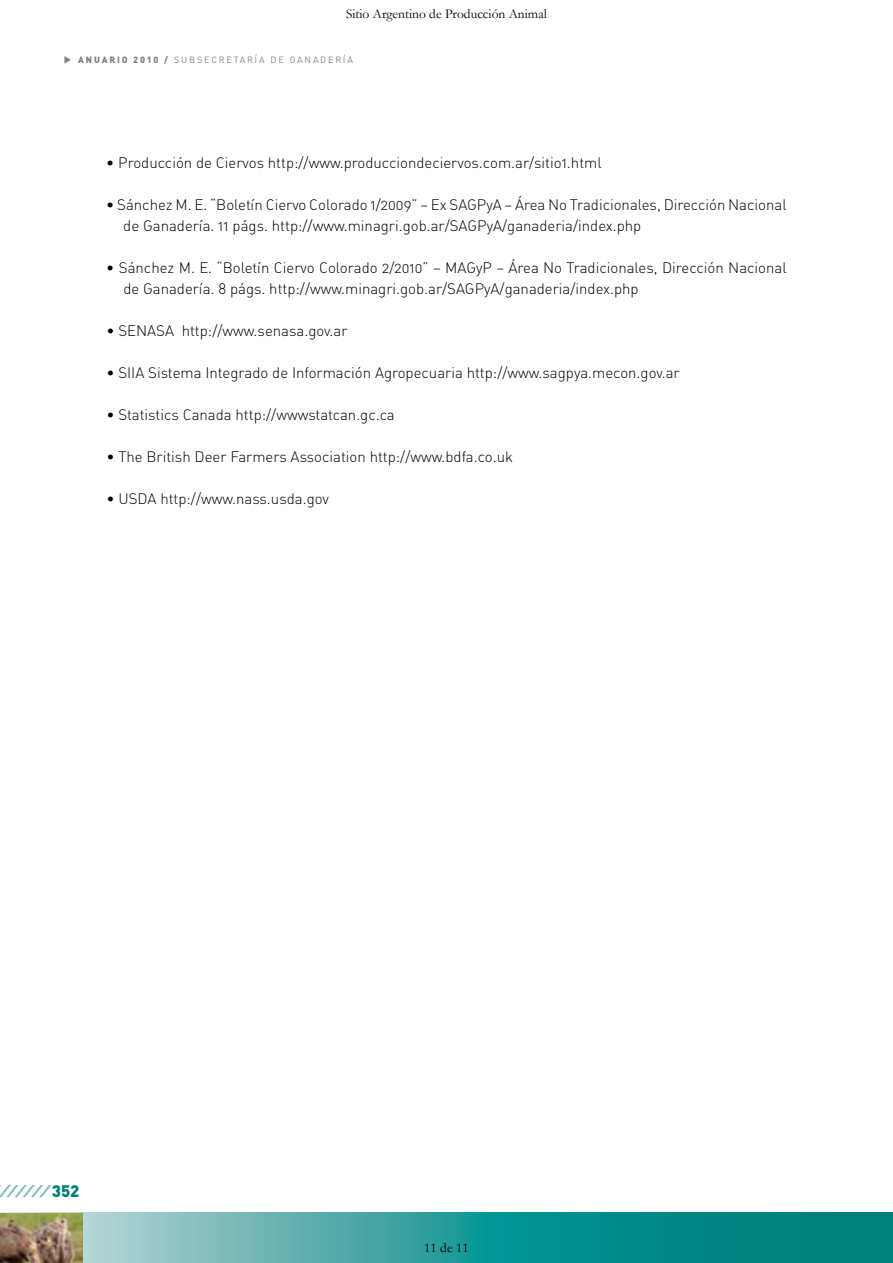
<style>
.page{position:relative;width:893px;height:1263px;background:#fff}
.page>*{position:absolute;margin:0;border:0;box-sizing:border-box;transform-origin:0 0}
.t1{font:italic 900 16.5px "Helvetica Neue";color:#83bdbd}
.t2{font:15px/21px "DIN Light Alternate";color:#000}
.t3{font:13.5px "Garamond";color:#000}
.t4{font:9px "DIN";letter-spacing:.2em;color:#808285}
.s1{font-weight:900}
.s2{font-family:"DIN";font-style:normal;color:#007e7a}
</style>
<div class="page">
<svg style="left:83px;top:1213px;width:810px;height:50px;background:#349d9c"></svg>
<img style="left:0;top:1213px;width:83px;height:50px">
<p class="t3" style="left:346px;top:4px;width:202px">Sitio Argentino de Producción Animal</p>
<p class="t4" style="left:64px;top:54px;width:291px">◆ <span class="s1">ANUARIO 2010 /</span> SUBSECRETARÍA DE GANADERÍA</p>
<p class="t2" style="left:106px;top:152px;width:497px">• Producción de Ciervos http://www.producciondeciervos.com.ar/sitio1.html</p>
<p class="t2" style="left:123px;top:194px;width:665px;text-indent:-17px">• Sánchez M . E. “Boletín Ciervo Colorado 1/2009” – Ex SAG PyA – Área No Tradicionales, Dirección Nacional de Ganadería. 11 págs. http://www.minagri.gob.ar/SAG PyA/ganaderia/index.php</p>
<p class="t2" style="left:123px;top:257px;width:665px;text-indent:-17px">• Sánchez M . E. “Boletín Ciervo Colorado 2/2010” – MAGyP – Área No Tradicionales, Dirección Nacional de Ganadería. 8 págs. http://www.minagri.gob.ar/SAG PyA/ganaderia/index.php</p>
<p class="t2" style="left:106px;top:320px;width:17px">• SEN</p>
<p class="t2" style="left:147px;top:320px;width:202px">ASA http://www.senasa.gov.ar</p>
<p class="t2" style="left:106px;top:362px;width:575px">• SIIA Sistema I ntegrado de I nformación Agropecuaria http://www.sagpya.mecon.gov.ar</p>
<p class="t2" style="left:106px;top:404px;width:290px">• Statistics Canada http://wwwstatcan.gc.ca</p>
<p class="t2" style="left:106px;top:446px;width:408px">• The B ritish Deer Farmers Association http://www.bdfa.co.uk</p>
<p class="t2" style="left:106px;top:488px;width:224px">• USDA http://www.nass.usda.gov</p>
<p class="t1" style="left:-2px;top:1181px;width:83px">////// <span class="s2">3 5 2</span></p>
<p class="t3" style="left:424px;top:1238px;width:46px">11 de 11</p>
</div>
